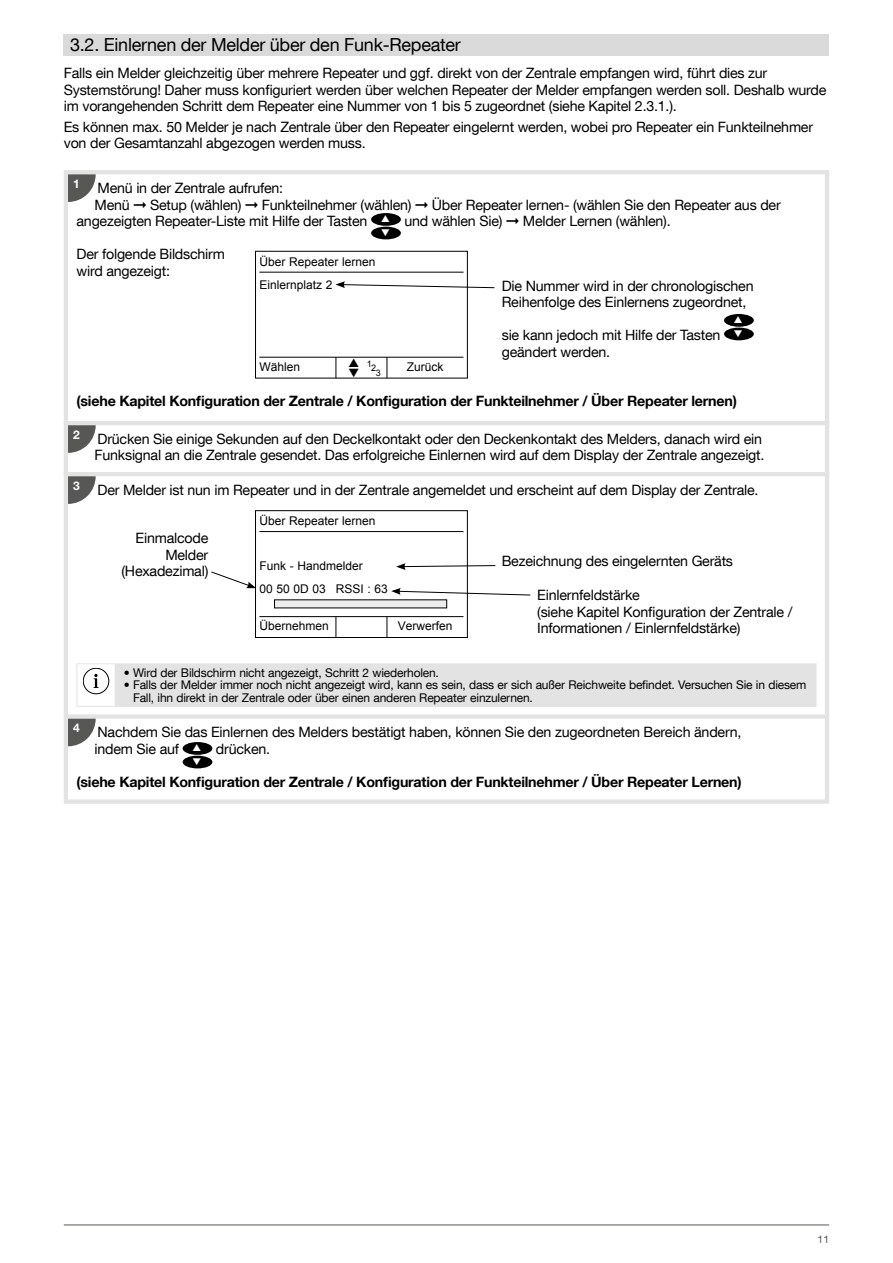
<style>
.page{position:relative;width:893px;height:1263px;background:#fff}
.page>*{position:absolute;margin:0;border:0;box-sizing:border-box;transform-origin:0 0}
.t1{font:18px "Helvetica Neue LT Com";letter-spacing:-.015em;color:#000}
.t2{font:14.25px/16.5px "Helvetica Neue LT Com";letter-spacing:-.015em;color:#000}
.t3{font:700 14.25px "Helvetica Neue LT Com";letter-spacing:-.015em;color:#000}
.t4{font:12px/12.8px "Helvetica Neue LT Com";letter-spacing:-.015em;color:#000}
.t5{font:12px/23px "Arial";color:#000}
.t6{font:700 12px "Helvetica Neue LTW1 G";color:#fff}
.t7{font:10.5px "Helvetica Neue LT Com";color:#575756}
.t8{font:9px "Arial";color:#000}
</style>
<div class="page">
<hr style="left:64px;top:1225px;width:765px;height:1px;background:#575756">
<div style="left:64px;top:34px;width:765px;height:21px;background:#dadada"></div>
<div style="left:64px;top:170px;width:765px;height:634px;border:4px solid #e3e3e3"></div>
<div style="left:371px;top:213px;width:30px;height:13px;background:#000;border-radius:50%"></div>
<div style="left:371px;top:227px;width:30px;height:12px;background:#000;border-radius:50%"></div>
<div style="left:255px;top:251px;width:213px;height:127px;border:1px solid #000"></div>
<hr style="left:259px;top:272px;width:204px;height:1px;background:#000">
<hr style="left:259px;top:357px;width:204px;height:1px;background:#000">
<svg style="left:336px;top:357px;width:1px;height:21px"></svg>
<svg style="left:387px;top:357px;width:1px;height:21px"></svg>
<div style="left:724px;top:314px;width:30px;height:13px;background:#000;border-radius:50%"></div>
<div style="left:724px;top:328px;width:30px;height:12px;background:#000;border-radius:50%"></div>
<svg style="left:335px;top:281px;width:160px;height:7px"></svg>
<hr style="left:64px;top:421px;width:765px;height:4px;background:#e3e3e3">
<hr style="left:64px;top:472px;width:765px;height:4px;background:#e3e3e3">
<div style="left:64px;top:714px;width:765px;height:5px;background:#e3e3e3"></div>
<div style="left:183px;top:742px;width:29px;height:13px;background:#000;border-radius:50%"></div>
<div style="left:183px;top:756px;width:29px;height:12px;background:#000;border-radius:50%"></div>
<svg style="left:396px;top:563px;width:100px;height:7px"></svg>
<svg style="left:391px;top:588px;width:140px;height:8px"></svg>
<svg style="left:211px;top:571px;width:44px;height:17px"></svg>
<div style="left:115px;top:664px;width:701px;height:42px;background:#e3e3e3"></div>
<hr style="left:77px;top:663px;width:38px;height:1px;background:#e3e3e3">
<hr style="left:77px;top:664px;width:1px;height:42px;background:#e3e3e3">
<hr style="left:115px;top:663px;width:701px;height:1px;background:#e3e3e3">
<hr style="left:816px;top:664px;width:1px;height:42px;background:#e3e3e3">
<hr style="left:77px;top:706px;width:38px;height:1px;background:#e3e3e3">
<hr style="left:115px;top:706px;width:701px;height:1px;background:#e3e3e3">
<div style="left:83px;top:668px;width:26px;height:26px;border:1px solid #000;border-radius:50%"></div>
<svg style="left:94px;top:674px;width:4px;height:14px"></svg>
<svg style="left:68px;top:174px;width:28px;height:28px"></svg>
<svg style="left:68px;top:425px;width:28px;height:28px"></svg>
<svg style="left:68px;top:476px;width:28px;height:28px"></svg>
<svg style="left:68px;top:719px;width:28px;height:27px"></svg>
<div style="left:255px;top:510px;width:213px;height:128px;border:1px solid #000"></div>
<hr style="left:259px;top:531px;width:204px;height:1px;background:#000">
<hr style="left:259px;top:616px;width:204px;height:1px;background:#000">
<div style="left:274px;top:600px;width:173px;height:8px;background:#ededed"></div>
<svg style="left:336px;top:616px;width:1px;height:22px"></svg>
<svg style="left:387px;top:616px;width:1px;height:22px"></svg>
<svg style="left:734px;top:326px;width:8px;height:2px"></svg>
<p class="t1" style="left:70px;top:34px;width:392px">3.2. Einlernen der Melder über den Funk-Repeater</p>
<p class="t2" style="left:64px;top:65px;width:764px">Falls ein Melder gleichzeitig über mehrere Repeater und ggf. direkt von der Zentrale empfangen wird, führt dies zur<br>Systemstörung! Daher muss konfiguriert werden über welchen Repeater der Melder empfangen werden soll. Deshalb wurde im vorangehenden Schritt dem Repeater eine Nummer von 1 bis 5 zugeordnet (siehe Kapitel 2.3.1.).</p>
<p class="t2" style="left:64px;top:118px;width:751px">Es können max. 50 Melder je nach Zentrale über den Repeater eingelernt werden, wobei pro Repeater ein Funkteilnehmer von der Gesamtanzahl abgezogen werden muss.</p>
<p class="t6" style="left:73px;top:176px;width:8px">1</p>
<p class="t2" style="left:98px;top:179px;width:187px">Menü in der Zentrale aufrufen:</p>
<p class="t2" style="left:95px;top:196px;width:688px">Menü ➞ Setup (wählen) ➞ Funkteilnehmer (wählen) ➞ Über Repeater lernen- (wählen Sie den Repeater aus der</p>
<p class="t2" style="left:77px;top:212px;width:315px">angezeigten Repeater-Liste mit Hilfe der Tasten <sup>▲</sup></p>
<p class="t2" style="left:404px;top:212px;width:268px">und wählen Sie) ➞ Melder Lernen (wählen).</p>
<p class="t2" style="left:77px;top:245px;width:150px">Der folgende Bildschirm wird angezeigt:</p>
<p class="t5" style="left:259px;top:250px;width:118px">Über Repeater lernen<br>Einlernplatz 2</p>
<p class="t2" style="left:502px;top:277px;width:253px">Die Nummer wird in der chronologischen<br>Reihenfolge des Einlernens zugeordnet,</p>
<p class="t2" style="left:502px;top:327px;width:220px">sie kann jedoch mit Hilfe der Tasten</p>
<p class="t2" style="left:502px;top:343px;width:110px">geändert werden.</p>
<p class="t3" style="left:77px;top:392px;width:662px">(siehe Kapitel Konfiguration der Zentrale / Konfiguration der Funkteilnehmer / Über Repeater lernen)</p>
<p class="t2" style="left:95px;top:431px;width:671px;line-height:15.8px">Drücken Sie einige Sekunden auf den Deckelkontakt oder den Deckenkontakt des Melders, danach wird ein<br>Funksignal an die Zentrale gesendet. Das erfolgreiche Einlernen wird auf dem Display der Zentrale angezeigt.</p>
<p class="t2" style="left:98px;top:481px;width:662px">Der Melder ist nun im Repeater und in der Zentrale angemeldet und erscheint auf dem Display der Zentrale.</p>
<p class="t8" style="left:367px;top:357px;width:7px">1</p>
<p class="t5" style="left:259px;top:355px;width:42px">Wählen</p>
<p class="t5" style="left:407px;top:355px;width:38px">Zurück</p>
<p class="t8" style="left:371px;top:362px;width:7px">2</p>
<p class="t8" style="left:376px;top:366px;width:7px">3</p>
<p class="t6" style="left:73px;top:427px;width:8px">2</p>
<p class="t6" style="left:73px;top:478px;width:8px">3</p>
<p class="t2" style="left:121px;top:529px;width:88px;text-align:right">Einmalcode<br>Melder (Hexadezimal)</p>
<p class="t5" style="left:259px;top:510px;width:118px">Über Repeater lernen</p>
<p class="t5" style="left:259px;top:554px;width:105px">Funk - Handmelder</p>
<p class="t2" style="left:502px;top:553px;width:233px">Bezeichnung des eingelernten Geräts</p>
<p class="t5" style="left:336px;top:577px;width:54px">RSSI : 63</p>
<p class="t5" style="left:259px;top:577px;width:68px">00 50 0D 03</p>
<p class="t5" style="left:259px;top:615px;width:71px">Übernehmen</p>
<p class="t5" style="left:398px;top:615px;width:56px">Verwerfen</p>
<p class="t2" style="left:537px;top:587px;width:257px">Einlernfeldstärke<br>(siehe Kapitel Konfiguration der Zentrale /<br>Informationen / Einlernfeldstärke)</p>
<p class="t4" style="left:124px;top:666px;width:317px">• Wird der Bildschirm nicht angezeigt, Schritt 2 wiederholen.</p>
<p class="t4" style="left:133px;top:678px;width:675px;text-indent:-9px">• Falls der Melder immer noch nicht angezeigt wird, kann es sein, dass er sich außer Reichweite befindet. Versuchen Sie in diesem<br>Fall, ihn direkt in der Zentrale oder über einen anderen Repeater einzulernen.</p>
<p class="t6" style="left:73px;top:721px;width:8px">4</p>
<p class="t2" style="left:95px;top:724px;width:648px">Nachdem Sie das Einlernen des Melders bestätigt haben, können Sie den zugeordneten Bereich ändern, indem Sie auf <sup>▲</sup></p>
<p class="t2" style="left:216px;top:740px;width:56px">drücken.</p>
<p class="t3" style="left:77px;top:773px;width:667px">(siehe Kapitel Konfiguration der Zentrale / Konfiguration der Funkteilnehmer / Über Repeater Lernen)</p>
<p class="t7" style="left:817px;top:1232px;width:13px">11</p>
</div>
